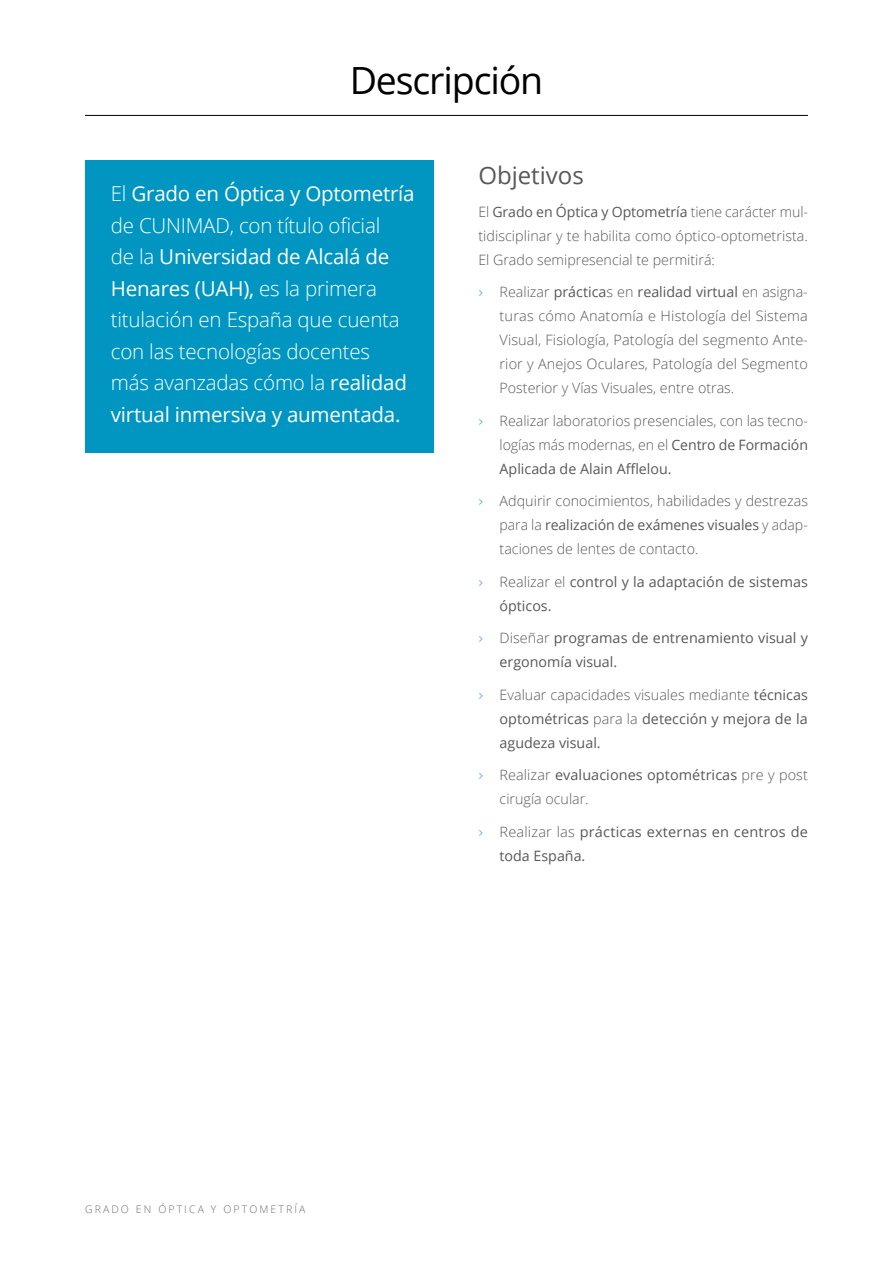
<style>
.page{position:relative;width:893px;height:1263px;background:#fff}
.page>*{position:absolute;margin:0;border:0;box-sizing:border-box;transform-origin:0 0}
.t1{font:37.5px "Open Sans";letter-spacing:-.03em;color:#000}
.t2{font:24px "Open Sans";color:#58585b}
.t3{font:300 20.55px/31.5px "Open Sans";letter-spacing:-.01em;color:#fff}
.t4{font:300 14.25px/24px "Open Sans";color:#58585b;text-align:justify}
.t5{font:14.25px/24px "Open Sans";letter-spacing:.005em;color:#58585b}
.t6{font:300 10.5px "Open Sans";letter-spacing:.2em;color:#6d6e71}
.s1{font-weight:400}
.s2{font-family:"Unit OT";color:#57a6ca}
.s3{font-family:"Unit OT";font-weight:300;color:#57a6ca}
.s4{font-weight:300}
</style>
<div class="page">
<hr style="left:85px;top:115px;width:723px;height:1px;background:#000">
<div style="left:85px;top:160px;width:349px;height:292px;background:#0096c1"></div>
<h1 class="t1" style="left:350px;top:54px;width:195px">Descripción</h1>
<p class="t3" style="left:111px;top:178px;width:305px">El <span class="s1">Grado en Óptica y Optometría </span>de CUNIMAD, con título oficial<br>de la <span class="s1">Universidad de Alcalá de<br>Henares (UAH),</span> es la primera titulación en España que cuenta con las tecnologías docentes<br>más avanzadas cómo la <span class="s1">realidad virtual inmersiva y aumentada.</span></p>
<h2 class="t2" style="left:478px;top:159px;width:107px">Objetivos</h2>
<p class="t4" style="left:478px;top:199px;width:331px">El <span class="s1">Grado en Óptica y Optometría</span> tiene carácter mul&shy;tidisciplinar y te habilita como óptico-optometrista.<br>El Grado semipresencial te permitirá:</p>
<p class="t4" style="left:500px;top:280px;width:310px;text-indent:-21px"><span class="s2">&gt;</span> Realizar <span class="s1">práctica</span>s en <span class="s1">realidad virtual</span> en asigna&shy;turas cómo Anatomía e Histología del Sistema Visual, Fisiología, Patología del segmento Ante&shy;rior y Anejos Oculares, Patología del Segmento Posterior y Vías Visuales, entre otras.</p>
<p class="t4" style="left:500px;top:408px;width:310px;text-indent:-21px"><span class="s2">&gt;</span> Realizar laboratorios presenciales, con las tecno&shy;logías más modernas, en el <span class="s1">Centro de Formación Aplicada de Alain Afflelou.</span></p>
<p class="t4" style="left:500px;top:489px;width:310px;text-indent:-21px"><span class="s2">&gt;</span> Adquirir conocimientos, habilidades y destrezas para la <span class="s1">realización de exámenes visuales</span> y adap&shy;taciones de lentes de contacto.</p>
<p class="t5" style="left:500px;top:569px;width:310px;text-indent:-21px"><span class="s3">&gt;</span> <span class="s4">Realizar el</span> control y la adaptación de sistemas ópticos.</p>
<p class="t5" style="left:500px;top:626px;width:310px;text-indent:-21px"><span class="s3">&gt;</span> <span class="s4">Diseñar</span> programas de entrenamiento visual y ergonomía visual.</p>
<p class="t5" style="left:500px;top:682px;width:310px;text-align:justify;text-indent:-21px"><span class="s3">&gt;</span> <span class="s4">Evaluar capacidades visuales mediante</span> técnicas optométricas <span class="s4">para la</span> detección y mejora de la agudeza visual.</p>
<p class="t4" style="left:500px;top:763px;width:310px;text-indent:-21px"><span class="s2">&gt;</span> Realizar <span class="s1">evaluaciones optométricas</span> pre y post cirugía ocular.</p>
<p class="t5" style="left:500px;top:819px;width:310px;text-indent:-21px"><span class="s3">&gt;</span> <span class="s4">Realizar las</span> prácticas externas en centros de toda España.</p>
<p class="t6" style="left:85px;top:1202px;width:222px">GRADO EN ÓPTICA Y OPTOMETRÍA</p>
</div>
